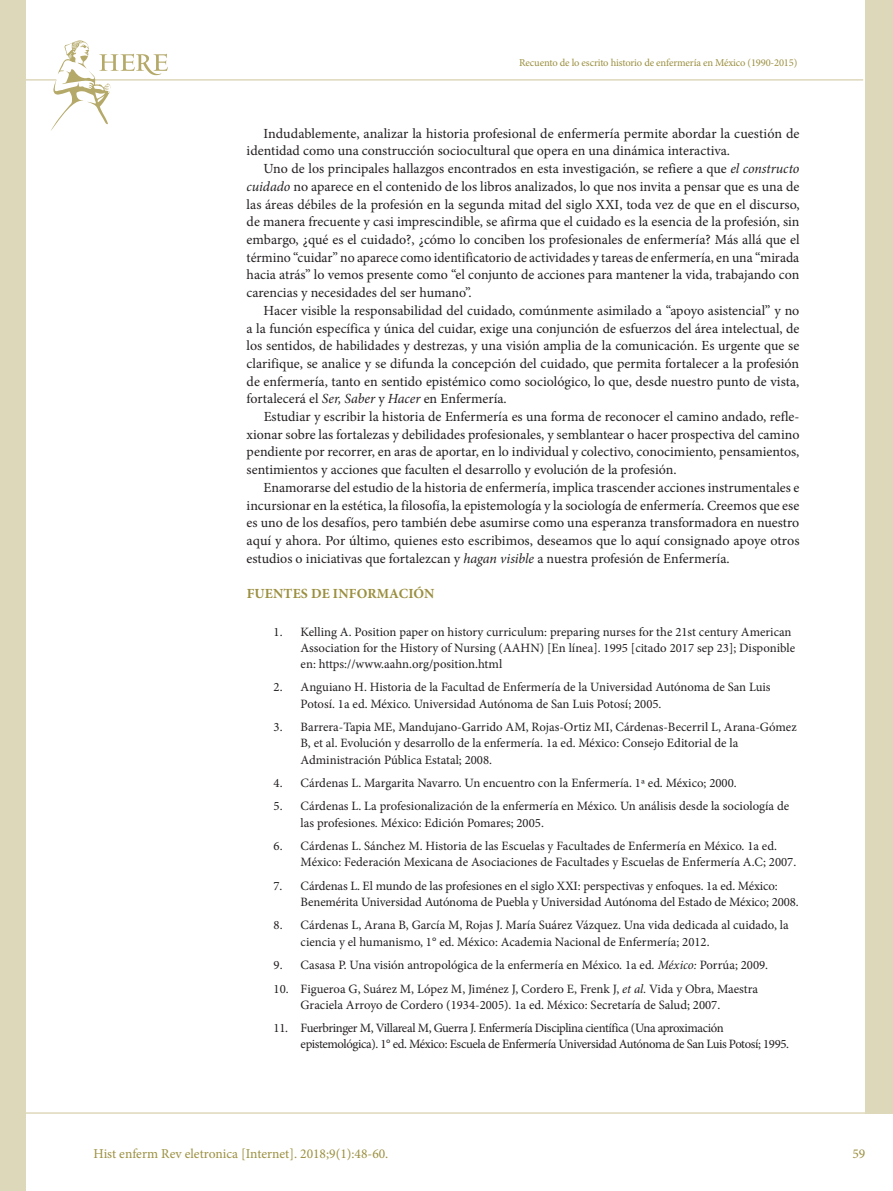
<style>
.page{position:relative;width:893px;height:1191px;background:#fff}
.page>*{position:absolute;margin:0;border:0;box-sizing:border-box;transform-origin:0 0}
.t1{font:13.95px/17.7px "Minion Pro";color:#231f20;text-align:justify}
.t2{font:700 13.95px "Minion Pro";letter-spacing:.01em;color:#9b8f3f}
.t3{font:13.5px "Minion Pro";color:#9b8f3f}
.t4{font:12.75px/16.2px "Minion Pro";color:#231f20}
.t5{font:12.75px/16.2px "Minion Pro";letter-spacing:-.03em;color:#231f20}
.t6{font:10.5px "Minion Pro";letter-spacing:-.015em;color:#9b8f3f}
.s1{font-style:italic}
</style>
<div class="page">
<hr style="left:0;top:1112px;width:893px;height:1px;background:#ded8bb">
<hr style="left:0;top:79px;width:863px;height:2px;background:#ded8bb">
<div style="left:865px;top:0;width:28px;height:1113px;background:#ded8bb"></div>
<div style="left:0;top:0;width:26px;height:1191px;background:#ded8bb"></div>
<svg style="left:50px;top:40px;width:118px;height:91px"></svg>
<p class="t6" style="left:519px;top:56px;width:280px">Recuento de lo escrito historio de enfermería en México (1990-2015)</p>
<p class="t1" style="left:247px;top:124px;width:554px;text-indent:17px">Indudablemente, analizar la historia profesional de enfermería permite abordar la cuestión de identidad como una construcción sociocultural que opera en una dinámica interactiva.</p>
<p class="t1" style="left:247px;top:160px;width:554px;text-indent:17px">Uno de los principales hallazgos encontrados en esta investigación, se refiere a que <span class="s1">el constructo cuidado</span> no aparece en el contenido de los libros analizados, lo que nos invita a pensar que es una de las áreas débiles de la profesión en la segunda mitad del siglo XXI, toda vez de que en el discurso, de manera frecuente y casi imprescindible, se afirma que el cuidado es la esencia de la profesión, sin embargo, ¿qué es el cuidado?, ¿cómo lo conciben los profesionales de enfermería? Más allá que el término “cuidar” no aparece como identificatorio de actividades y tareas de enfermería, en una “mirada hacia atrás” lo vemos presente como “el conjunto de acciones para mantener la vida, trabajando con carencias y necesidades del ser humano”.</p>
<p class="t1" style="left:247px;top:301px;width:554px;text-indent:17px">Hacer visible la responsabilidad del cuidado, comúnmente asimilado a “apoyo asistencial” y no a la función específica y única del cuidar, exige una conjunción de esfuerzos del área intelectual, de los sentidos, de habilidades y destrezas, y una visión amplia de la comunicación. Es urgente que se clarifique, se analice y se difunda la concepción del cuidado, que permita fortalecer a la profesión de enfermería, tanto en sentido epistémico como sociológico, lo que, desde nuestro punto de vista, fortalecerá el <span class="s1">Ser, Saber</span> y <span class="s1">Hacer</span> en Enfermería.</p>
<p class="t1" style="left:247px;top:408px;width:554px;text-indent:17px">Estudiar y escribir la historia de Enfermería es una forma de reconocer el camino andado, refle&shy;xionar sobre las fortalezas y debilidades profesionales, y semblantear o hacer prospectiva del camino pendiente por recorrer, en aras de aportar, en lo individual y colectivo, conocimiento, pensamientos, sentimientos y acciones que faculten el desarrollo y evolución de la profesión.</p>
<p class="t1" style="left:247px;top:478px;width:554px;text-indent:17px">Enamorarse del estudio de la historia de enfermería, implica trascender acciones instrumentales e incursionar en la estética, la filosofía, la epistemología y la sociología de enfermería. Creemos que ese es uno de los desafíos, pero también debe asumirse como una esperanza transformadora en nuestro aquí y ahora. Por último, quienes esto escribimos, deseamos que lo aquí consignado apoye otros estudios o iniciativas que fortalezcan y <span class="s1">hagan visible</span> a nuestra profesión de Enfermería.</p>
<p class="t2" style="left:247px;top:584px;width:189px">FUENTES DE INFORMACIÓN</p>
<p class="t4" style="left:301px;top:623px;width:496px;text-indent:-27px">1. Kelling A. Position paper on history curriculum: preparing nurses for the 21st century American<br>Association for the History of Nursing (AAHN) [En línea]. 1995 [citado 2017 sep 23]; Disponible en: https://www.aahn.org/position.html</p>
<p class="t4" style="left:301px;top:679px;width:471px;text-indent:-27px">2. Anguiano H. Historia de la Facultad de Enfermería de la Universidad Autónoma de San Luis<br>Potosí. 1a ed. México. Universidad Autónoma de San Luis Potosí; 2005.</p>
<p class="t4" style="left:301px;top:719px;width:498px;text-indent:-27px">3. Barrera-Tapia ME, Mandujano-Garrido AM, Rojas-Ortiz MI, Cárdenas-Becerril L, Arana-Gómez<br>B, et al. Evolución y desarrollo de la enfermería. 1a ed. México: Consejo Editorial de la<br>Administración Pública Estatal; 2008.</p>
<p class="t4" style="left:274px;top:775px;width:465px">4. Cárdenas L. Margarita Navarro. Un encuentro con la Enfermería. 1ª ed. México; 2000.</p>
<p class="t4" style="left:301px;top:798px;width:490px;text-indent:-27px">5. Cárdenas L. La profesionalización de la enfermería en México. Un análisis desde la sociología de las profesiones<span class="s1">.</span> México: Edición Pomares; 2005.</p>
<p class="t4" style="left:301px;top:838px;width:497px;text-indent:-27px">6. Cárdenas L. Sánchez M. Historia de las Escuelas y Facultades de Enfermería en México. 1a ed.<br>México: Federación Mexicana de Asociaciones de Facultades y Escuelas de Enfermería A.C; 2007.</p>
<p class="t4" style="left:301px;top:877px;width:500px;text-indent:-27px">7. Cárdenas L. El mundo de las profesiones en el siglo XXI: perspectivas y enfoques. 1a ed. México:<br>Benemérita Universidad Autónoma de Puebla y Universidad Autónoma del Estado de México; 2008.</p>
<p class="t4" style="left:301px;top:917px;width:490px;text-indent:-27px">8. Cárdenas L, Arana B, García M, Rojas J. María Suárez Vázquez. Una vida dedicada al cuidado, la ciencia y el humanismo, 1° ed. México: Academia Nacional de Enfermería; 2012.</p>
<p class="t4" style="left:274px;top:957px;width:496px">9. Casasa P. Una visión antropológica de la enfermería en México. 1a ed<span class="s1">. México:</span> Porrúa; 2009.</p>
<p class="t4" style="left:301px;top:980px;width:459px;text-indent:-27px">10. Figueroa G, Suárez M, López M, Jiménez J, Cordero E, Frenk J, <span class="s1">et al.</span> Vida y Obra, Maestra<br>Graciela Arroyo de Cordero (1934-2005). 1a ed. México: Secretaría de Salud; 2007.</p>
<p class="t5" style="left:301px;top:1020px;width:490px;text-indent:-27px">11. Fuerbringer M, Villareal M, Guerra J. Enfermería Disciplina científica (Una aproximación epistemológica). 1° ed. México: Escuela de Enfermería Universidad Autónoma de San Luis Potosí; 1995.</p>
<p class="t3" style="left:94px;top:1144px;width:296px">Hist enferm Rev eletronica [Internet]. 2018;9(1):48-60.</p>
<p class="t3" style="left:852px;top:1144px;width:14px">59</p>
</div>
